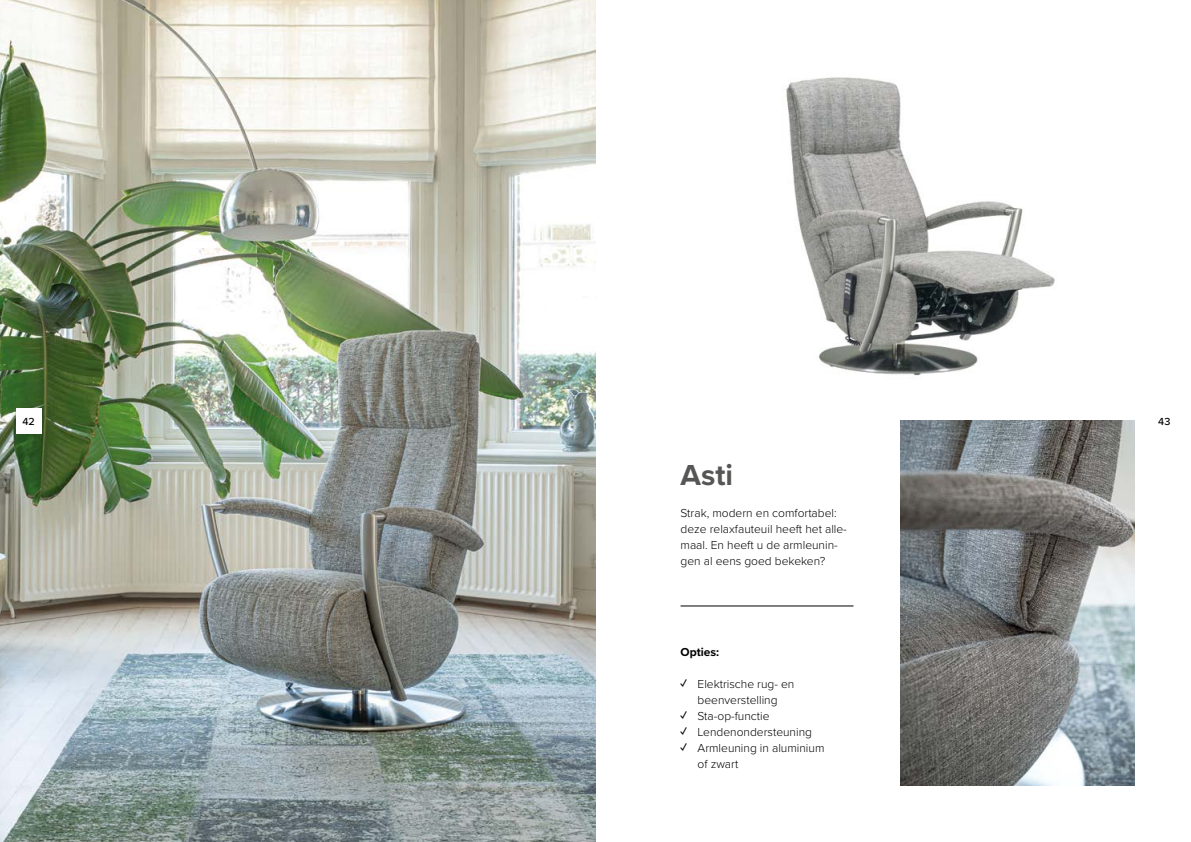
<style>
.page{position:relative;width:1191px;height:842px;background:#fff}
.page>*{position:absolute;margin:0;border:0;box-sizing:border-box;transform-origin:0 0}
.t1{font:700 30px "Proxima Nova";color:#565655}
.t2{font:300 12px/16px "Proxima Nova";color:#000}
.t3{font:700 12px "Proxima Nova";color:#000}
.t4{font:500 10.6px "Proxima Nova";color:#000}
.s1{font-weight:700}
</style>
<div class="page">
<img style="left:0;top:0;width:595px;height:842px">
<hr style="left:680px;top:606px;width:173px;height:1px;background:#000">
<img style="left:786px;top:77px;width:269px;height:299px">
<img style="left:900px;top:421px;width:234px;height:364px">
<div style="left:16px;top:408px;width:25px;height:26px;background:#fff"></div>
<p class="t4" style="left:23px;top:413px;width:14px">42</p>
<p class="t4" style="left:1158px;top:413px;width:14px">43</p>
<h1 class="t1" style="left:680px;top:453px;width:54px">Asti</h1>
<p class="t2" style="left:680px;top:505px;width:168px">Strak, modern en comfortabel: deze relaxfauteuil heeft het alle&shy;maal. En heeft u de armleunin&shy;gen al eens goed bekeken?</p>
<p class="t3" style="left:680px;top:643px;width:40px">Opties:</p>
<p class="t2" style="left:680px;top:675px;width:115px;text-align:center"><span class="s1">✓</span> Elektrische rug- en beenverstelling</p>
<p class="t2" style="left:680px;top:707px;width:90px"><span class="s1">✓</span> Sta-op-functie</p>
<p class="t2" style="left:680px;top:723px;width:133px"><span class="s1">✓</span> Lendenondersteuning</p>
<p class="t2" style="left:697px;top:739px;width:128px;text-indent:-17px"><span class="s1">✓</span> Armleuning in aluminium of zwart</p>
</div>
